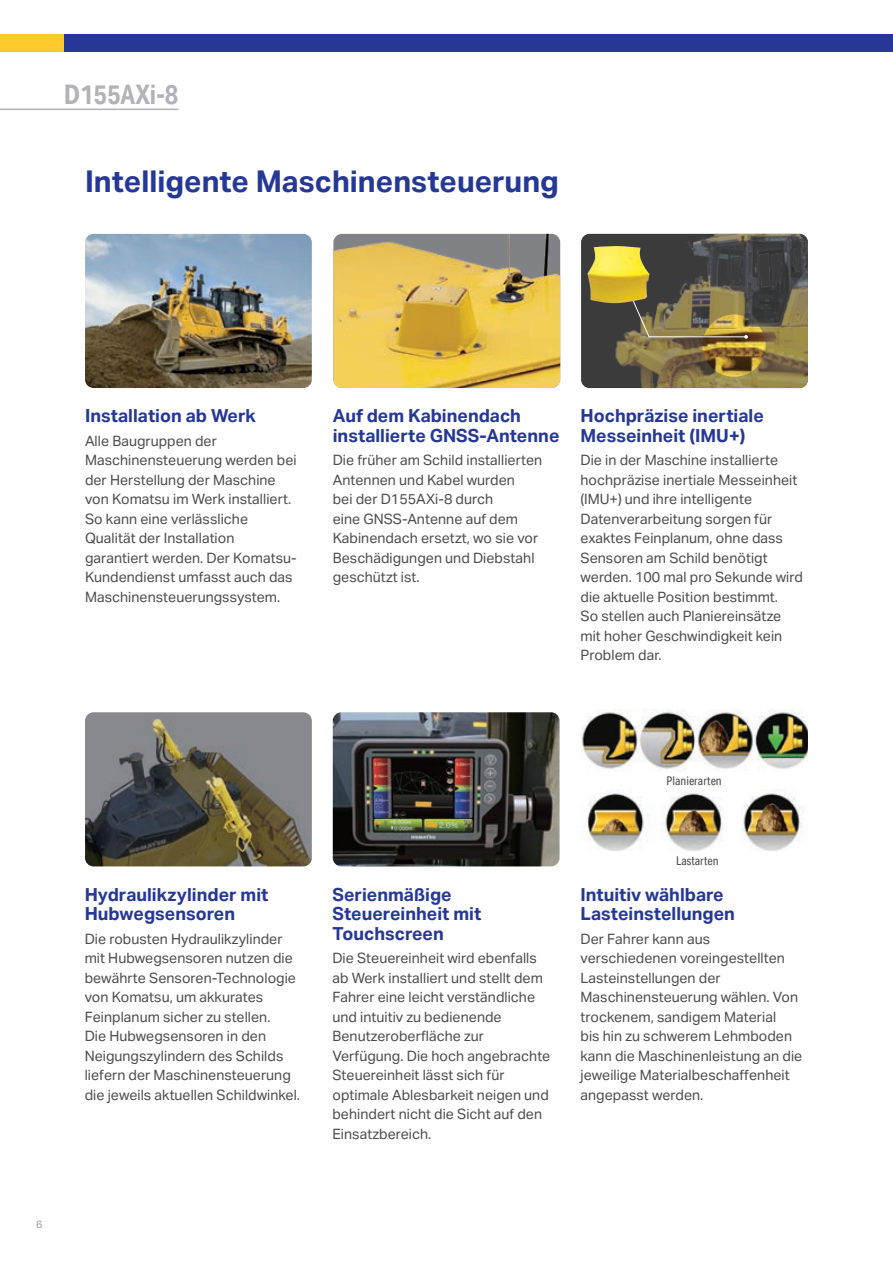
<style>
.page{position:relative;width:893px;height:1263px;background:#fff}
.page>*{position:absolute;margin:0;border:0;box-sizing:border-box;transform-origin:0 0}
.t1{font:700 30px "Aktiv Grotesk";color:#263895}
.t2{font:700 27px "Aktiv Grotesk Cd";color:#b2b3b7}
.t3{font:700 18px/19.5px "Aktiv Grotesk";color:#263895}
.t4{font:14.25px/19.5px "Aktiv Grotesk";color:#4b4c4d}
.t5{font:12px "Aktiv Grotesk Cd";color:#4b4c4d}
.t6{font:10.5px "Aktiv Grotesk";color:#939598}
</style>
<div class="page">
<img style="left:85px;top:234px;width:227px;height:154px">
<svg style="left:581px;top:234px;width:227px;height:154px;background:#665d45"></svg>
<img style="left:85px;top:712px;width:227px;height:154px">
<img style="left:333px;top:712px;width:227px;height:154px">
<img style="left:587px;top:246px;width:63px;height:58px">
<img style="left:587px;top:789px;width:216px;height:62px">
<img style="left:581px;top:709px;width:227px;height:61px">
<img style="left:333px;top:234px;width:227px;height:154px">
<hr style="left:0;top:109px;width:178px;height:1px;background:#b2b3b7">
<div style="left:0;top:34px;width:143px;height:17px;background:#fec92d"></div>
<div style="left:64px;top:34px;width:829px;height:17px;background:#263895"></div>
<h2 class="t2" style="left:64px;top:79px;width:116px">D155AXi-8</h2>
<h1 class="t1" style="left:85px;top:164px;width:475px">Intelligente Maschinensteuerung</h1>
<p class="t3" style="left:85px;top:406px;width:172px">Installation ab Werk</p>
<p class="t4" style="left:85px;top:431px;width:213px">Alle Baugruppen der<br>Maschinensteuerung werden bei der Herstellung der Maschine von Komatsu im Werk installiert.<br>So kann eine verlässliche<br>Qualität der Installation garantiert werden. Der Komatsu-<br>Kundendienst umfasst auch das<br>Maschinensteuerungssystem.</p>
<p class="t3" style="left:333px;top:406px;width:228px">Auf dem Kabinendach installierte GNSS-Antenne</p>
<p class="t4" style="left:333px;top:451px;width:211px">Die früher am Schild installierten<br>Antennen und Kabel wurden<br>bei der D155AXi-8 durch<br>eine GNSS-Antenne auf dem<br>Kabinendach ersetzt, wo sie vor<br>Beschädigungen und Diebstahl geschützt ist.</p>
<p class="t3" style="left:580px;top:406px;width:185px">Hochpräzise inertiale<br>Messeinheit (IMU+)</p>
<p class="t4" style="left:580px;top:451px;width:224px">Die in der Maschine installierte hochpräzise inertiale Messeinheit (IMU+) und ihre intelligente<br>Datenverarbeitung sorgen für exaktes Feinplanum, ohne dass<br>Sensoren am Schild benötigt werden. 100 mal pro Sekunde wird die aktuelle Position bestimmt.<br>So stellen auch Planiereinsätze mit hoher Geschwindigkeit kein<br>Problem dar.</p>
<p class="t6" style="left:36px;top:1218px;width:8px">6</p>
<p class="t3" style="left:85px;top:884px;width:185px">Hydraulikzylinder mit<br>Hubwegsensoren</p>
<p class="t4" style="left:85px;top:929px;width:217px">Die robusten Hydraulikzylinder mit Hubwegsensoren nutzen die bewährte Sensoren-Technologie von Komatsu, um akkurates<br>Feinplanum sicher zu stellen.<br>Die Hubwegsensoren in den<br>Neigungszylindern des Schilds liefern der Maschinensteuerung die jeweils aktuellen Schildwinkel.</p>
<p class="t3" style="left:332px;top:884px;width:150px">Serienmäßige<br>Steuereinheit mit<br>Touchscreen</p>
<p class="t4" style="left:332px;top:949px;width:219px">Die Steuereinheit wird ebenfalls ab Werk installiert und stellt dem<br>Fahrer eine leicht verständliche und intuitiv zu bedienende<br>Benutzeroberfläche zur<br>Verfügung. Die hoch angebrachte<br>Steuereinheit lässt sich für optimale Ablesbarkeit neigen und behindert nicht die Sicht auf den<br>Einsatzbereich.</p>
<p class="t5" style="left:667px;top:773px;width:57px">Planierarten</p>
<p class="t5" style="left:676px;top:854px;width:44px">Lastarten</p>
<p class="t3" style="left:580px;top:884px;width:156px">Intuitiv wählbare<br>Lasteinstellungen</p>
<p class="t4" style="left:580px;top:929px;width:223px">Der Fahrer kann aus verschiedenen voreingestellten<br>Lasteinstellungen der<br>Maschinensteuerung wählen. Von trockenem, sandigem Material<br>bis hin zu schwerem Lehmboden kann die Maschinenleistung an die jeweilige Materialbeschaffenheit angepasst werden.</p>
</div>
